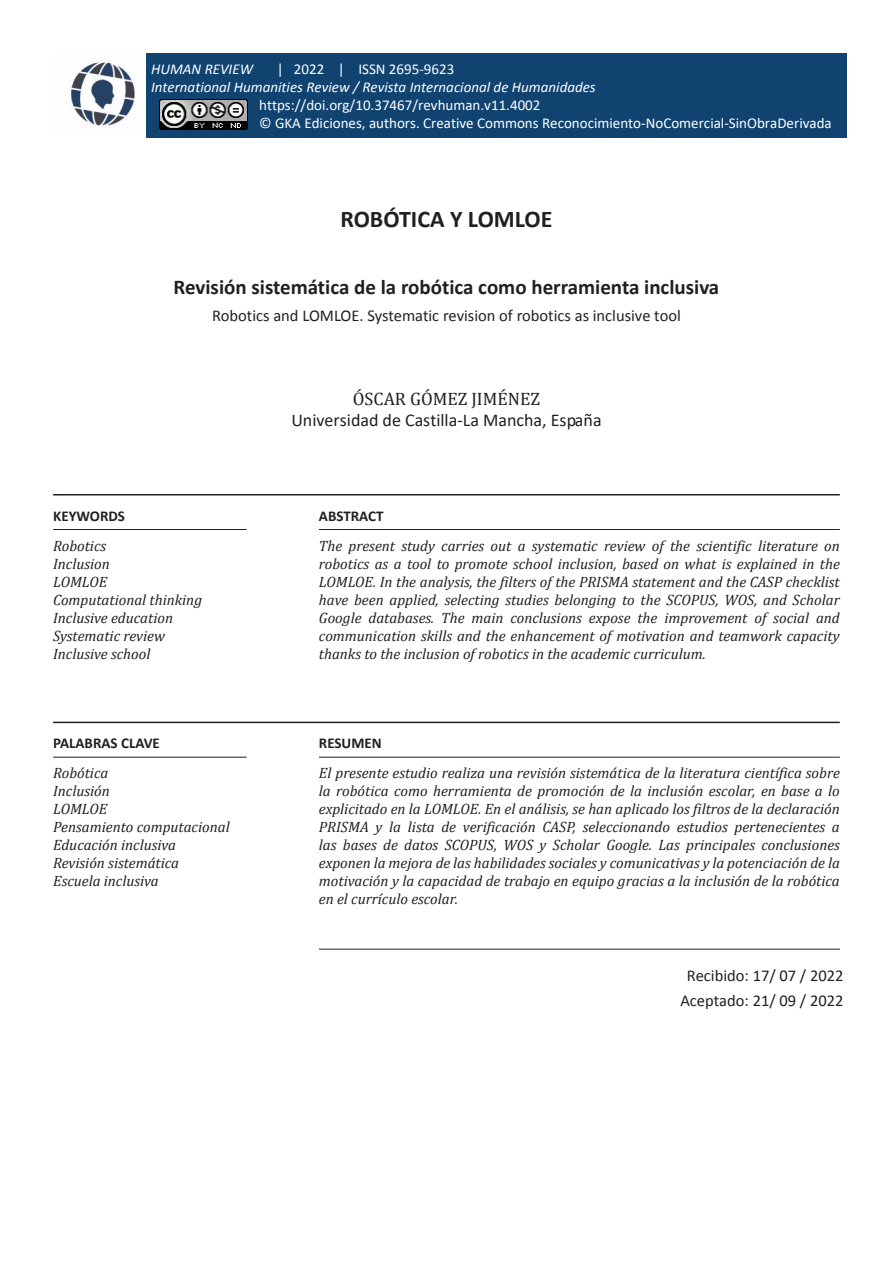
<style>
.page{position:relative;width:893px;height:1263px;background:#fff}
.page>*{position:absolute;margin:0;border:0;box-sizing:border-box;transform-origin:0 0}
.Autor{font:700 24px "Calibri";color:#231f20}
.Autor-2{font:700 21px "Calibri";color:#231f20}
.Autor-3{font:18px/20.5px "Calibri";color:#231f20;text-align:center}
.Autor-4{font:16.5px "Calibri";color:#231f20}
.DATE-HOME{font:16.5px/24.6px "Calibri";color:#231f20;text-align:center}
.CONTENT-HOME{font:italic 15px/18px "Cambria";color:#231f20;text-align:justify}
.t1{font:15px "Calibri";color:#fff}
.t2{font:italic 15px "Calibri";color:#fff}
.WORDS-HOME{font:700 15px "Calibri";color:#231f20}
.s1{font-family:"Cambria"}
</style>
<div class="page">
<hr style="left:53px;top:494px;width:787px;height:1px;background:#231f20">
<hr style="left:53px;top:722px;width:787px;height:1px;background:#231f20">
<hr style="left:53px;top:529px;width:194px;height:1px;background:#231f20">
<hr style="left:53px;top:757px;width:194px;height:1px;background:#231f20">
<hr style="left:319px;top:529px;width:521px;height:1px;background:#231f20">
<hr style="left:319px;top:757px;width:521px;height:1px;background:#231f20">
<hr style="left:319px;top:949px;width:521px;height:1px;background:#231f20">
<img style="left:70px;top:62px;width:66px;height:64px">
<div style="left:147px;top:53px;width:700px;height:85px;background:#104370"></div>
<img style="left:160px;top:99px;width:87px;height:31px">
<p class="t2" style="left:151px;top:60px;width:103px">HUMAN REVIEW</p>
<p class="t1" style="left:277px;top:60px;width:179px">| 2022 | ISSN 2695-9623</p>
<p class="t2" style="left:151px;top:78px;width:446px">International Humanities Review / Revista Internacional de Humanidades</p>
<p class="t1" style="left:259px;top:96px;width:283px">https://doi.org/10.37467/revhuman.v11.4002</p>
<p class="t1" style="left:259px;top:113px;width:574px">© GKA Ediciones, authors. Creative Commons Reconocimiento-NoComercial-SinObraDerivada</p>
<p class="Autor" style="left:340px;top:202px;width:214px">ROBÓTICA Y LOMLOE</p>
<p class="Autor-2" style="left:174px;top:272px;width:547px">Revisión sistemática de la robótica como herramienta inclusiva</p>
<p class="Autor-4" style="left:212px;top:305px;width:470px">Robotics and LOMLOE. Systematic revision of robotics as inclusive tool</p>
<p class="WORDS-HOME" style="left:53px;top:505px;width:73px">KEYWORDS</p>
<p class="CONTENT-HOME" style="left:53px;top:536px;width:55px">Robotics</p>
<p class="CONTENT-HOME" style="left:53px;top:554px;width:58px">Inclusion</p>
<p class="CONTENT-HOME" style="left:53px;top:572px;width:56px">LOMLOE</p>
<p class="CONTENT-HOME" style="left:53px;top:590px;width:151px">Computational thinking</p>
<p class="CONTENT-HOME" style="left:53px;top:608px;width:121px">Inclusive education</p>
<p class="CONTENT-HOME" style="left:53px;top:626px;width:113px">Systematic review</p>
<p class="CONTENT-HOME" style="left:53px;top:644px;width:99px">Inclusive school</p>
<p class="WORDS-HOME" style="left:53px;top:733px;width:108px">PALABRAS CLAVE</p>
<p class="CONTENT-HOME" style="left:53px;top:763px;width:57px">Robótica</p>
<p class="CONTENT-HOME" style="left:53px;top:781px;width:58px">Inclusión</p>
<p class="CONTENT-HOME" style="left:53px;top:799px;width:56px">LOMLOE</p>
<p class="CONTENT-HOME" style="left:53px;top:817px;width:178px">Pensamiento computacional</p>
<p class="CONTENT-HOME" style="left:53px;top:835px;width:124px">Educación inclusiva</p>
<p class="CONTENT-HOME" style="left:53px;top:853px;width:128px">Revisión sistemática</p>
<p class="CONTENT-HOME" style="left:53px;top:871px;width:107px">Escuela inclusiva</p>
<p class="Autor-3" style="left:291px;top:388px;width:312px"><span class="s1">ÓSCAR GÓMEZ JIMÉNEZ<br></span>Universidad de Castilla-La Mancha, España</p>
<p class="WORDS-HOME" style="left:319px;top:505px;width:66px">ABSTRACT</p>
<p class="CONTENT-HOME" style="left:319px;top:536px;width:522px">The present study carries out a systematic review of the scientific literature on robotics as a tool to promote school inclusion, based on what is explained in the LOMLOE. In the analysis, the filters of the PRISMA statement and the CASP checklist have been applied, selecting studies belonging to the SCOPUS, WOS, and Scholar Google databases. The main conclusions expose the improvement of social and communication skills and the enhancement of motivation and teamwork capacity thanks to the inclusion of robotics in the academic curriculum.</p>
<p class="WORDS-HOME" style="left:319px;top:733px;width:64px">RESUMEN</p>
<p class="CONTENT-HOME" style="left:319px;top:763px;width:522px">El presente estudio realiza una revisión sistemática de la literatura científica sobre la robótica como herramienta de promoción de la inclusión escolar, en base a lo explicitado en la LOMLOE. En el análisis, se han aplicado los filtros de la declaración PRISMA y la lista de verificación CASP, seleccionando estudios pertenecientes a las bases de datos SCOPUS, WOS y Scholar Google. Las principales conclusiones exponen la mejora de las habilidades sociales y comunicativas y la potenciación de la motivación y la capacidad de trabajo en equipo gracias a la inclusión de la robótica en el currículo escolar.</p>
<p class="DATE-HOME" style="left:680px;top:963px;width:165px">Recibido: 17/ 07 / 2022<br>Aceptado: 21/ 09 / 2022</p>
</div>
